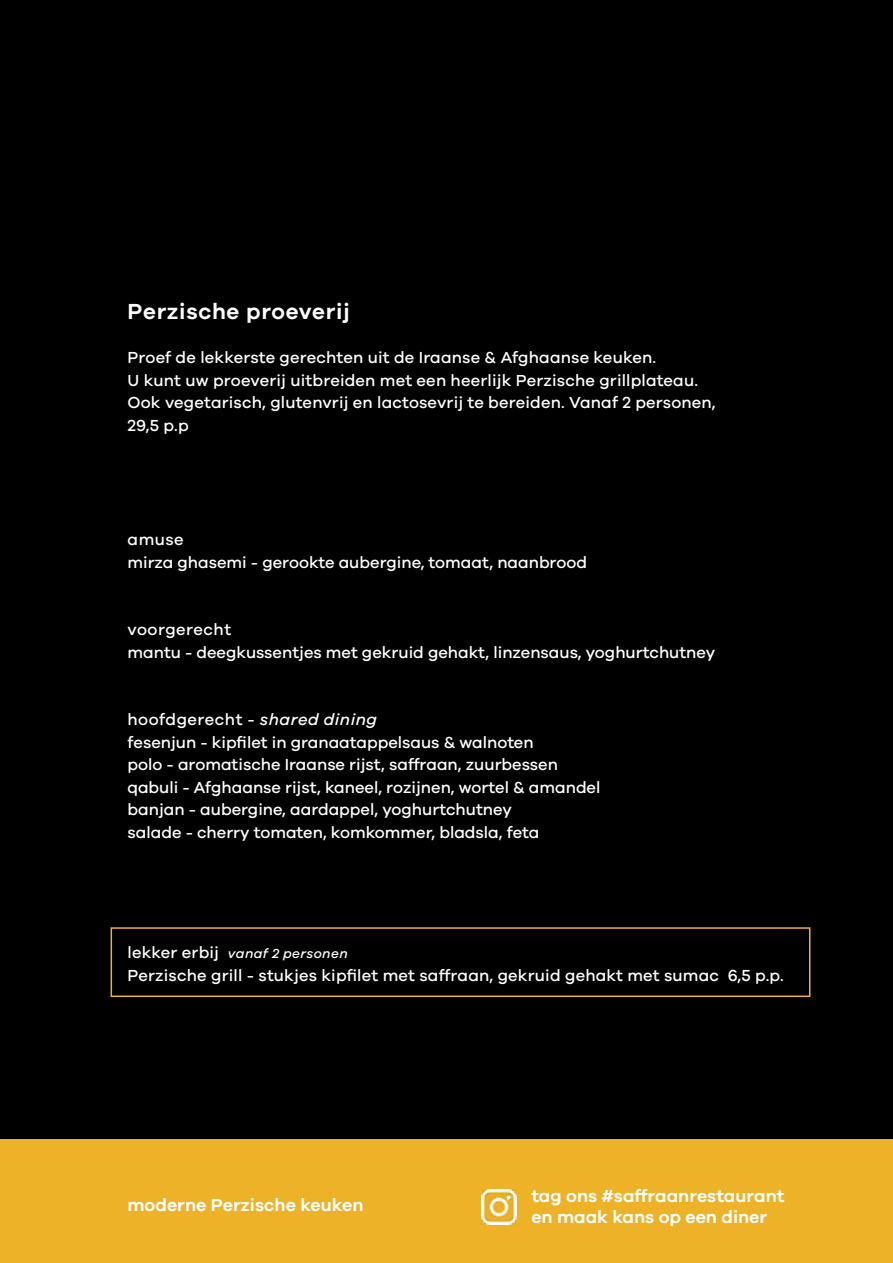
<style>
.page{position:relative;width:893px;height:1263px;background:#000}
.page>*{position:absolute;margin:0;border:0;box-sizing:border-box;transform-origin:0 0}
.t1{font:600 22.5px "Galano Grotesque";letter-spacing:.03em;color:#fff}
.t2{font:600 18px/21.6px "Galano Grotesque";color:#fff}
.t3{font:500 16.5px/22.5px "Galano Grotesque";color:#fff}
.t4{font:italic 500 13.5px "Galano Grotesque";letter-spacing:.03em;color:#fff}
.s1{font-style:italic}
.s2{font-style:normal;font-size:16.5px}
</style>
<div class="page">
<div style="left:0;top:1140px;width:893px;height:123px;background:#edb228"></div>
<div style="left:111px;top:927px;width:699px;height:70px;border:2px solid #edb228"></div>
<img style="left:481px;top:1189px;width:36px;height:36px">
<h1 class="t1" style="left:128px;top:298px;width:224px">Perzische proeverij</h1>
<p class="t3" style="left:128px;top:346px;width:590px">Proef de lekkerste gerechten uit de Iraanse &amp; Afghaanse keuken.<br>U kunt uw proeverij uitbreiden met een heerlijk Perzische grillplateau.<br>Ook vegetarisch, glutenvrij en lactosevrij te bereiden. Vanaf 2 personen, 29,5 p.p</p>
<p class="t3" style="left:128px;top:528px;width:461px">amuse<br>mirza ghasemi - gerookte aubergine, tomaat, naanbrood</p>
<p class="t3" style="left:128px;top:618px;width:589px">voorgerecht<br>mantu - deegkussentjes met gekruid gehakt, linzensaus, yoghurtchutney</p>
<p class="t3" style="left:128px;top:708px;width:474px">hoofdgerecht - <span class="s1">shared dining<br></span>fesenjun - kipfilet in granaatappelsaus &amp; walnoten<br>polo - aromatische Iraanse rijst, saffraan, zuurbessen qabuli - Afghaanse rijst, kaneel, rozijnen, wortel &amp; amandel banjan - aubergine, aardappel, yoghurtchutney<br>salade - cherry tomaten, komkommer, bladsla, feta</p>
<p class="t4" style="left:128px;top:945px;width:222px"><span class="s2">lekker erbij</span> vanaf 2 personen</p>
<p class="t3" style="left:128px;top:963px;width:658px">Perzische grill - stukjes kipfilet met saffraan, gekruid gehakt met sumac 6,5 p.p.</p>
<p class="t2" style="left:128px;top:1194px;width:237px">moderne Perzische keuken</p>
<p class="t2" style="left:531px;top:1184px;width:255px">tag ons #saffraanrestaurant en maak kans op een diner</p>
</div>
